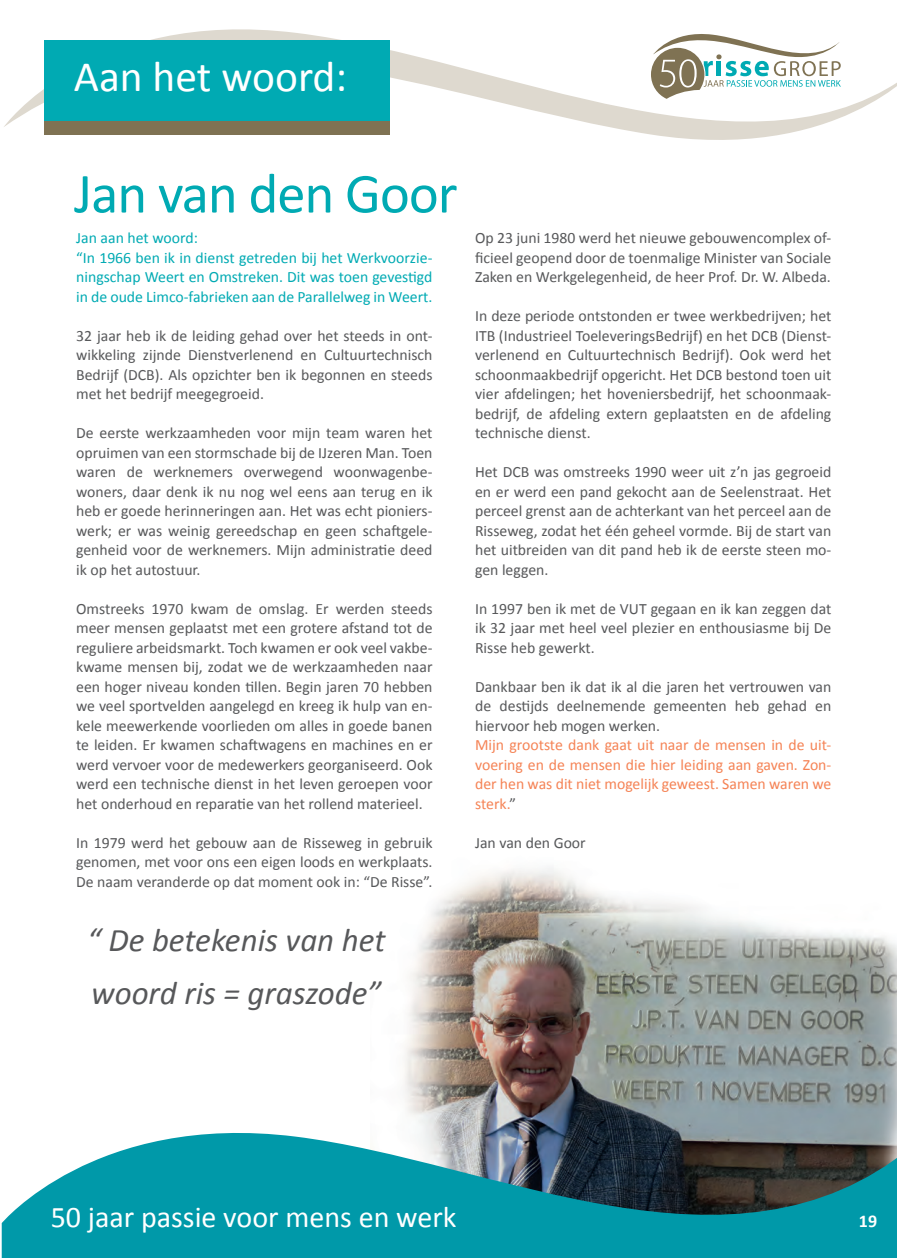
<style>
.page{position:relative;width:897px;height:1258px;background:#fff}
.page>*{position:absolute;margin:0;border:0;box-sizing:border-box;transform-origin:0 0}
.t1{font:57px "Calibri";letter-spacing:-.02em;color:#00aab3}
.t2{font:43.5px "Calibri";color:#fff}
.Plain_Text{font:italic 33px "Calibri";color:#57585a}
.t3{font:30px "Calibri";color:#fff}
.t4{font:700 18px "Calibri";color:#fff}
.t5{font:15.75px/19.5px "Calibri";color:#57585a;text-align:justify}
.t6{font:15.75px/19.5px "Calibri";color:#00aab3;text-align:justify}
.t7{font:15.75px/19.5px "Calibri";color:#f58355;text-align:justify}
.s1{color:#57585a}
</style>
<div class="page">
<svg style="left:4px;top:29px;width:892px;height:111px"></svg>
<img style="left:404px;top:867px;width:492px;height:245px">
<div style="left:640px;top:27px;width:208px;height:74px;background:#fff"></div>
<svg style="left:651px;top:34px;width:189px;height:65px"></svg>
<div style="left:44px;top:120px;width:345px;height:15px;background:#7f7253"></div>
<div style="left:44px;top:40px;width:345px;height:81px;background:#00aab3"></div>
<svg style="left:2px;top:1112px;width:894px;height:146px;fill:#0099a9"></svg>
<p class="t2" style="left:74px;top:49px;width:275px">Aan het woord:</p>
<p class="t1" style="left:74px;top:157px;width:385px">Jan van den Goor</p>
<p class="t6" style="left:76px;top:228px;width:123px">Jan aan het woord:</p>
<p class="t6" style="left:76px;top:248px;width:358px">“In 1966 ben ik in dienst getreden bij het Werkvoorzie&shy;ningschap Weert en Omstreken. Dit was toen gevestigd in de oude Limco-fabrieken aan de Parallelweg in Weert.</p>
<p class="t5" style="left:76px;top:326px;width:358px">32 jaar heb ik de leiding gehad over het steeds in ont&shy;wikkeling zijnde Dienstverlenend en Cultuurtechnisch Bedrijf (DCB). Als opzichter ben ik begonnen en steeds met het bedrijf meegegroeid.</p>
<p class="t5" style="left:76px;top:423px;width:358px">De eerste werkzaamheden voor mijn team waren het opruimen van een stormschade bij de IJzeren Man. Toen waren de werknemers overwegend woonwagenbe&shy;woners, daar denk ik nu nog wel eens aan terug en ik heb er goede herinneringen aan. Het was echt pioniers&shy;werk; er was weinig gereedschap en geen schaftgele&shy;genheid voor de werknemers. Mijn administratie deed ik op het autostuur.</p>
<p class="t5" style="left:76px;top:599px;width:358px">Omstreeks 1970 kwam de omslag. Er werden steeds meer mensen geplaatst met een grotere afstand tot de reguliere arbeidsmarkt. Toch kwamen er ook veel vakbe&shy;kwame mensen bij, zodat we de werkzaamheden naar een hoger niveau konden tillen. Begin jaren 70 hebben we veel sportvelden aangelegd en kreeg ik hulp van en&shy;kele meewerkende voorlieden om alles in goede banen te leiden. Er kwamen schaftwagens en machines en er werd vervoer voor de medewerkers georganiseerd. Ook werd een technische dienst in het leven geroepen voor het onderhoud en reparatie van het rollend materieel.</p>
<p class="t5" style="left:76px;top:833px;width:358px">In 1979 werd het gebouw aan de Risseweg in gebruik genomen, met voor ons een eigen loods en werkplaats.<br>De naam veranderde op dat moment ook in: “De Risse”.</p>
<p class="Plain_Text" style="left:87px;top:918px;width:300px">“ De betekenis van het</p>
<p class="Plain_Text" style="left:91px;top:970px;width:292px">woord ris = graszode”</p>
<p class="t5" style="left:475px;top:228px;width:358px">Op 23 juni 1980 werd het nieuwe gebouwencomplex of&shy;ficieel geopend door de toenmalige Minister van Sociale Zaken en Werkgelegenheid, de heer Prof. Dr. W. Albeda.</p>
<p class="t5" style="left:475px;top:306px;width:358px">In deze periode ontstonden er twee werkbedrijven; het ITB (Industrieel ToeleveringsBedrijf) en het DCB (Dienst&shy;verlenend en Cultuurtechnisch Bedrijf). Ook werd het schoonmaakbedrijf opgericht. Het DCB bestond toen uit vier afdelingen; het hoveniersbedrijf, het schoonmaak&shy;bedrijf, de afdeling extern geplaatsten en de afdeling technische dienst.</p>
<p class="t5" style="left:475px;top:462px;width:358px">Het DCB was omstreeks 1990 weer uit z’n jas gegroeid en er werd een pand gekocht aan de Seelenstraat. Het perceel grenst aan de achterkant van het perceel aan de Risseweg, zodat het één geheel vormde. Bij de start van het uitbreiden van dit pand heb ik de eerste steen mo&shy;gen leggen.</p>
<p class="t5" style="left:475px;top:599px;width:358px">In 1997 ben ik met de VUT gegaan en ik kan zeggen dat ik 32 jaar met heel veel plezier en enthousiasme bij De Risse heb gewerkt.</p>
<p class="t5" style="left:475px;top:677px;width:358px">Dankbaar ben ik dat ik al die jaren het vertrouwen van de destijds deelnemende gemeenten heb gehad en hiervoor heb mogen werken.</p>
<p class="t7" style="left:475px;top:735px;width:358px">Mijn grootste dank gaat uit naar de mensen in de uit&shy;voering en de mensen die hier leiding aan gaven. Zon&shy;der hen was dit niet mogelijk geweest. Samen waren we sterk.<span class="s1">”</span></p>
<p class="t5" style="left:475px;top:833px;width:112px">Jan van den Goor</p>
<p class="t3" style="left:51px;top:1198px;width:407px">50 jaar passie voor mens en werk</p>
<p class="t4" style="left:858px;top:1210px;width:20px">19</p>
</div>
